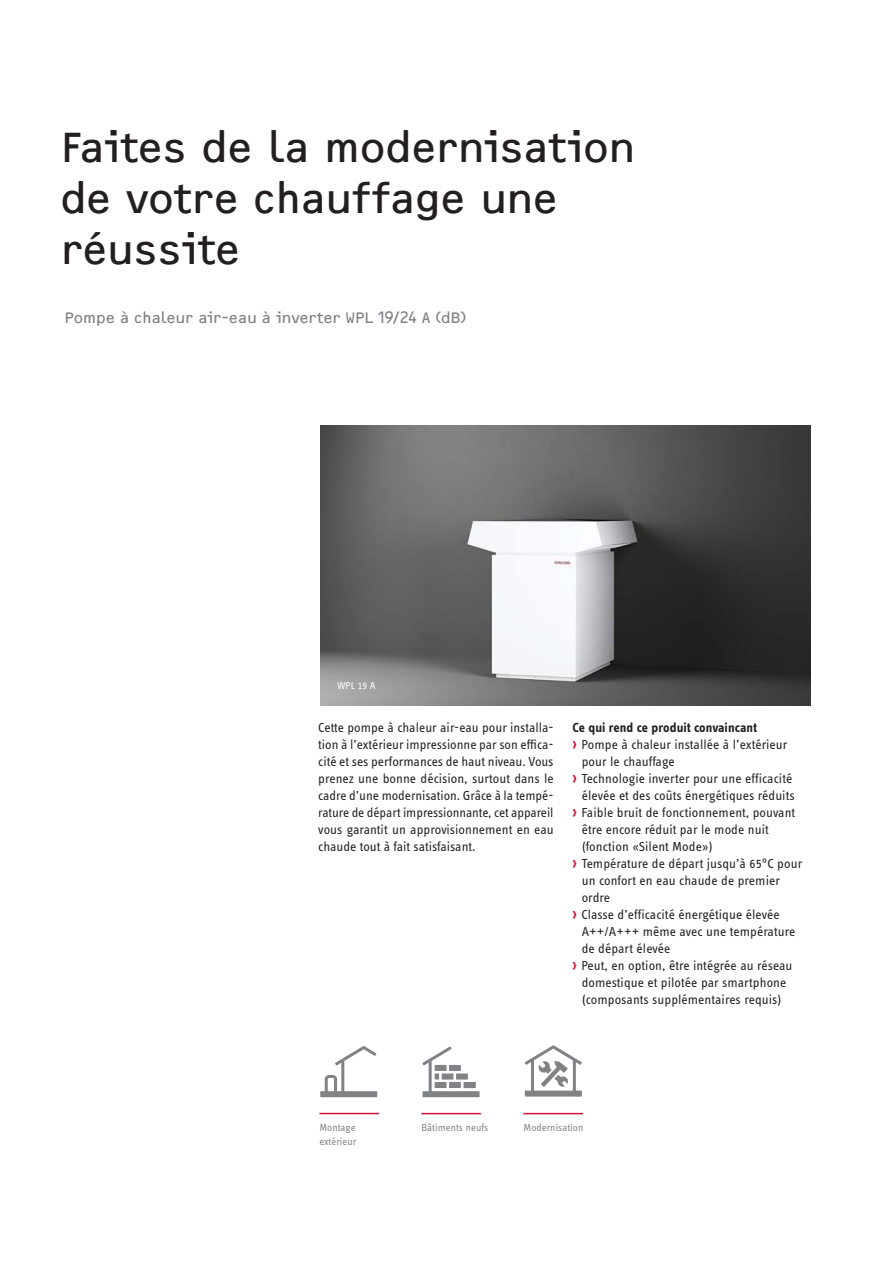
<style>
.page{position:relative;width:893px;height:1263px;background:#fff}
.page>*{position:absolute;margin:0;border:0;box-sizing:border-box;transform-origin:0 0}
._01_PGB_Headline_Black{font:43.5px/51px "F2 FOCR Bczyk Com";color:#231f20}
._03_PGB_Starting_Line_Grey{font:15.75px "F2 FOCR Bczyk Com";letter-spacing:-.005em;color:#808285}
._02_PGB_Copy{font:13.5px/17px "STE Info Text";letter-spacing:.005em;color:#231f20}
._08_PGB_Bullet-Points_Headline{font:700 13.5px "STE Info Text";letter-spacing:.005em;color:#231f20}
._11_PGB_Caption{font:10.5px/13.5px "STE Info Text";letter-spacing:.005em;color:#808285}
._11_PGB_Caption-2{font:10.5px "STE Info Text";color:#fff}
.s1{font-family:"F2 FOCR Bczyk Com";font-size:16.5px;color:#d11337}
</style>
<div class="page">
<img style="left:320px;top:425px;width:491px;height:281px">
<hr style="left:319px;top:1113px;width:60px;height:1px;background:#d11337">
<svg style="left:320px;top:1046px;width:57px;height:51px"></svg>
<hr style="left:421px;top:1113px;width:60px;height:1px;background:#d11337">
<hr style="left:523px;top:1113px;width:60px;height:1px;background:#d11337">
<svg style="left:422px;top:1046px;width:58px;height:51px"></svg>
<div style="left:449px;top:1082px;width:12px;height:6px;background:#808285"></div>
<div style="left:464px;top:1082px;width:12px;height:6px;background:#808285"></div>
<div style="left:449px;top:1065px;width:12px;height:6px;background:#808285"></div>
<svg style="left:525px;top:1045px;width:57px;height:51px"></svg>
<p class="_01_PGB_Headline_Black" style="left:60px;top:122px;width:576px">Faites de la modernisation de votre chauffage une réussite</p>
<p class="_03_PGB_Starting_Line_Grey" style="left:65px;top:309px;width:403px">Pompe à chaleur air-eau à inverter WPL 19/24 A (dB)</p>
<p class="_11_PGB_Caption-2" style="left:337px;top:679px;width:40px">WPL 19 A</p>
<p class="_02_PGB_Copy" style="left:318px;top:718px;width:237px;text-align:justify">Cette pompe à chaleur air-eau pour installa&shy;tion à l’extérieur impressionne par son effica&shy;cité et ses performances de haut niveau. Vous prenez une bonne décision, surtout dans le cadre d’une modernisation. Grâce à la tempé&shy;rature de départ impressionnante, cet appareil vous garantit un approvisionnement en eau chaude tout à fait satisfaisant.</p>
<p class="_08_PGB_Bullet-Points_Headline" style="left:572px;top:719px;width:186px">Ce qui rend ce produit convaincant</p>
<p class="_02_PGB_Copy" style="left:582px;top:735px;width:207px;text-indent:-9px"><span class="s1">›</span> Pompe à chaleur installée à l’extérieur pour le chauffage</p>
<p class="_02_PGB_Copy" style="left:572px;top:769px;width:224px;text-align:right"><span class="s1">›</span> Technologie inverter pour une efficacité élevée et des coûts énergétiques réduits</p>
<p class="_02_PGB_Copy" style="left:582px;top:803px;width:215px;text-indent:-9px"><span class="s1">›</span> Faible bruit de fonctionnement, pouvant être encore réduit par le mode nuit (fonction «Silent Mode»)</p>
<p class="_02_PGB_Copy" style="left:582px;top:854px;width:222px;text-indent:-9px"><span class="s1">›</span> Température de départ jusqu’à 65°C pour un confort en eau chaude de premier ordre</p>
<p class="_02_PGB_Copy" style="left:582px;top:906px;width:215px;text-indent:-9px"><span class="s1">›</span> Classe d’efficacité énergétique élevée<br>A++/A+++ même avec une température de départ élevée</p>
<p class="_02_PGB_Copy" style="left:572px;top:957px;width:222px;text-align:center"><span class="s1">›</span> Peut, en option, être intégrée au réseau domestique et pilotée par smartphone (composants supplémentaires requis)</p>
<p class="_11_PGB_Caption" style="left:319px;top:1121px;width:39px">Montage extérieur</p>
<p class="_11_PGB_Caption" style="left:421px;top:1121px;width:68px">Bâtiments neufs</p>
<p class="_11_PGB_Caption" style="left:524px;top:1121px;width:61px">Modernisation</p>
</div>
